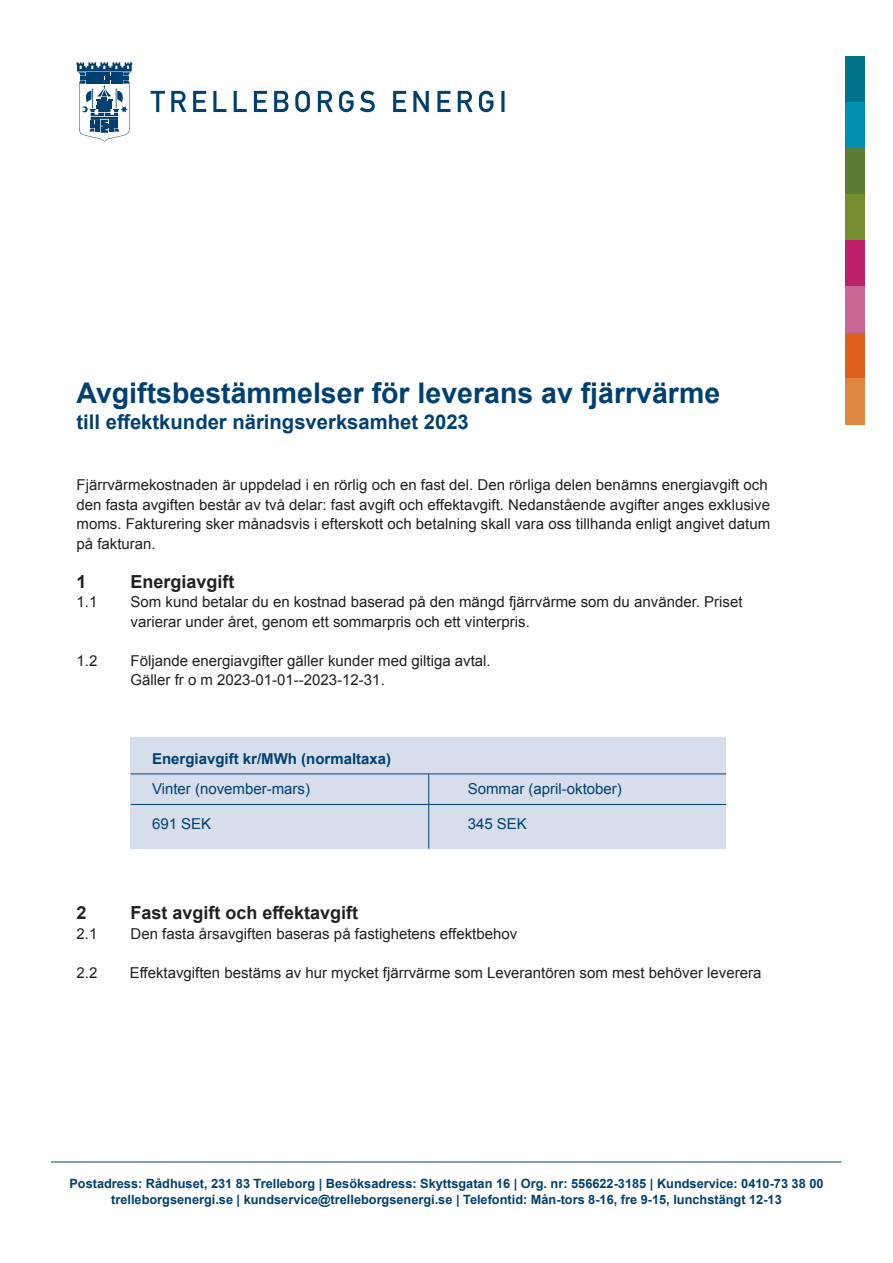
<style>
.page{position:relative;width:893px;height:1263px;background:#fff}
.page>*{position:absolute;margin:0;border:0;box-sizing:border-box;transform-origin:0 0}
.t1{font:700 28.5px "Arial";color:#004071}
.t2{font:700 20.25px "Arial";color:#004071}
.t3{font:700 18px "Arial";color:#231f20}
.t4{font:15px/19.5px "Arial";color:#231f20}
.t5{font:15px "Arial";color:#004071}
.t6{font:700 15px "Arial";color:#004071}
.t7{font:700 12.75px/15.3px "Arial";color:#004071;text-align:center}
</style>
<div class="page">
<hr style="left:51px;top:1161px;width:790px;height:1px;background:#004071">
<div style="left:845px;top:57px;width:19px;height:46px;background:#00738a"></div>
<div style="left:845px;top:103px;width:19px;height:46px;background:#0091b1"></div>
<div style="left:845px;top:149px;width:19px;height:46px;background:#5c7d36"></div>
<div style="left:845px;top:195px;width:19px;height:46px;background:#778e30"></div>
<div style="left:845px;top:333px;width:19px;height:46px;background:#dc611c"></div>
<div style="left:845px;top:379px;width:19px;height:46px;background:#df8641"></div>
<div style="left:845px;top:241px;width:19px;height:46px;background:#be216c"></div>
<div style="left:845px;top:287px;width:19px;height:46px;background:#c86694"></div>
<svg style="left:151px;top:91px;width:353px;height:21px"></svg>
<svg style="left:77px;top:62px;width:55px;height:80px"></svg>
<div style="left:131px;top:737px;width:595px;height:112px;background:#d7deeb"></div>
<hr style="left:131px;top:804px;width:595px;height:1px;background:#004071">
<hr style="left:131px;top:773px;width:595px;height:1px;background:#004071">
<hr style="left:428px;top:774px;width:1px;height:75px;background:#004071">
<h1 class="t1" style="left:77px;top:373px;width:645px">Avgiftsbestämmelser för leverans av fjärrvärme</h1>
<h2 class="t2" style="left:77px;top:407px;width:394px">till effektkunder näringsverksamhet 2023</h2>
<p class="t4" style="left:77px;top:475px;width:695px">Fjärrvärmekostnaden är uppdelad i en rörlig och en fast del. Den rörliga delen benämns energiavgift och den fasta avgiften består av två delar: fast avgift och effektavgift. Nedanstående avgifter anges exklusive moms. Fakturering sker månadsvis i efterskott och betalning skall vara oss tillhanda enligt angivet datum på fakturan.</p>
<p class="t3" style="left:77px;top:569px;width:12px">1</p>
<p class="t3" style="left:131px;top:569px;width:106px">Energiavgift</p>
<p class="t4" style="left:77px;top:592px;width:22px">1.1</p>
<p class="t4" style="left:131px;top:592px;width:614px">Som kund betalar du en kostnad baserad på den mängd fjärrvärme som du använder. Priset varierar under året, genom ett sommarpris och ett vinterpris.</p>
<p class="t4" style="left:77px;top:651px;width:22px">1.2</p>
<p class="t4" style="left:131px;top:651px;width:362px">Följande energiavgifter gäller kunder med giltiga avtal.<br>Gäller fr o m 2023-01-01--2023-12-31.</p>
<p class="t6" style="left:152px;top:748px;width:241px">Energiavgift kr/MWh (normaltaxa)</p>
<p class="t5" style="left:152px;top:779px;width:160px">Vinter (november-mars)</p>
<p class="t5" style="left:468px;top:779px;width:156px">Sommar (april-oktober)</p>
<p class="t5" style="left:152px;top:814px;width:61px">691 SEK</p>
<p class="t5" style="left:468px;top:814px;width:61px">345 SEK</p>
<p class="t3" style="left:77px;top:900px;width:12px">2</p>
<p class="t3" style="left:131px;top:900px;width:229px">Fast avgift och effektavgift</p>
<p class="t4" style="left:77px;top:924px;width:22px">2.1</p>
<p class="t4" style="left:131px;top:924px;width:388px">Den fasta årsavgiften baseras på fastighetens effektbehov</p>
<p class="t4" style="left:77px;top:963px;width:22px">2.2</p>
<p class="t4" style="left:130px;top:963px;width:633px">Effektavgiften bestäms av hur mycket fjärrvärme som Leverantören som mest behöver leverera</p>
<p class="t7" style="left:69px;top:1176px;width:756px">Postadress: Rådhuset, 231 83 Trelleborg | Besöksadress: Skyttsgatan 16 | Org. nr: 556622-3185 | Kundservice: 0410-73 38 00 trelleborgsenergi.se | kundservice@trelleborgsenergi.se | Telefontid: Mån-tors 8-16, fre 9-15, lunchstängt 12-13</p>
</div>
